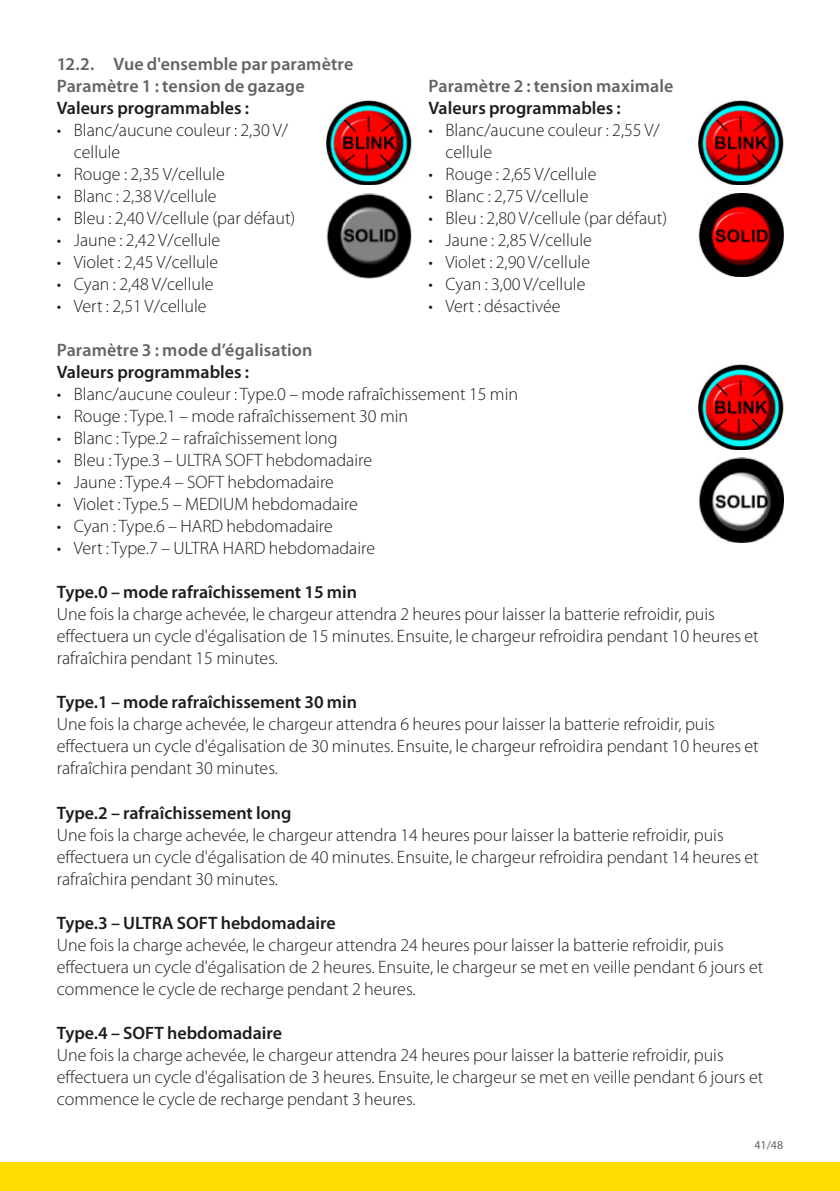
<style>
.page{position:relative;width:840px;height:1191px;background:#fff}
.page>*{position:absolute;margin:0;border:0;box-sizing:border-box;transform-origin:0 0}
.body{font:300 18px/22px "Myriad Pro";color:#1d1d1b}
.body-2{font:600 18px "Myriad Pro";color:#1d1d1b}
.t1{font:600 18px "Myriad Pro";letter-spacing:.005em;color:#646363}
.t2{font:12px "Myriad Pro";color:#646363}
</style>
<div class="page">
<div style="left:0;top:1162px;width:839px;height:29px;background:#fd0"></div>
<img style="left:326px;top:101px;width:85px;height:84px">
<img style="left:326px;top:194px;width:85px;height:84px">
<img style="left:698px;top:101px;width:84px;height:84px">
<img style="left:698px;top:194px;width:84px;height:83px">
<img style="left:698px;top:365px;width:84px;height:84px">
<img style="left:699px;top:458px;width:83px;height:84px">
<p class="t1" style="left:57px;top:54px;width:298px">12.2. Vue d'ensemble par paramètre</p>
<h4 class="t1" style="left:57px;top:76px;width:249px">Paramètre 1 : tension de gazage</h4>
<p class="body-2" style="left:57px;top:98px;width:194px">Valeurs programmables :</p>
<p class="body" style="left:74px;top:120px;width:216px;text-indent:-17px">• Blanc/aucune couleur : 2,30 V/ cellule</p>
<p class="body" style="left:57px;top:164px;width:169px">• Rouge : 2,35 V/cellule</p>
<p class="body" style="left:57px;top:186px;width:161px">• Blanc : 2,38 V/cellule</p>
<p class="body" style="left:57px;top:208px;width:240px">• Bleu : 2,40 V/cellule (par défaut)</p>
<p class="body" style="left:57px;top:230px;width:165px">• Jaune : 2,42 V/cellule</p>
<p class="body" style="left:57px;top:252px;width:163px">• Violet : 2,45 V/cellule</p>
<p class="body" style="left:57px;top:274px;width:158px">• Cyan : 2,48 V/cellule</p>
<p class="body" style="left:57px;top:296px;width:151px">• Vert : 2,51 V/cellule</p>
<h4 class="t1" style="left:428px;top:76px;width:246px">Paramètre 2 : tension maximale</h4>
<p class="body-2" style="left:428px;top:98px;width:194px">Valeurs programmables :</p>
<p class="body" style="left:445px;top:120px;width:216px;text-indent:-17px">• Blanc/aucune couleur : 2,55 V/ cellule</p>
<p class="body" style="left:428px;top:164px;width:169px">• Rouge : 2,65 V/cellule</p>
<p class="body" style="left:428px;top:186px;width:161px">• Blanc : 2,75 V/cellule</p>
<p class="body" style="left:428px;top:208px;width:240px">• Bleu : 2,80 V/cellule (par défaut)</p>
<p class="body" style="left:428px;top:230px;width:165px">• Jaune : 2,85 V/cellule</p>
<p class="body" style="left:428px;top:252px;width:163px">• Violet : 2,90 V/cellule</p>
<p class="body" style="left:428px;top:274px;width:158px">• Cyan : 3,00 V/cellule</p>
<p class="body" style="left:428px;top:296px;width:134px">• Vert : désactivée</p>
<h4 class="t1" style="left:57px;top:340px;width:257px">Paramètre 3 : mode d’égalisation</h4>
<p class="body-2" style="left:57px;top:362px;width:194px">Valeurs programmables :</p>
<p class="body" style="left:57px;top:384px;width:462px">• Blanc/aucune couleur : Type.0 – mode rafraîchissement 15 min</p>
<p class="body" style="left:57px;top:406px;width:353px">• Rouge : Type.1 – mode rafraîchissement 30 min</p>
<p class="body" style="left:57px;top:428px;width:282px">• Blanc : Type.2 – rafraîchissement long</p>
<p class="body" style="left:57px;top:450px;width:316px">• Bleu : Type.3 – ULTRA SOFT hebdomadaire</p>
<p class="body" style="left:57px;top:472px;width:278px">• Jaune : Type.4 – SOFT hebdomadaire</p>
<p class="body" style="left:57px;top:494px;width:302px">• Violet : Type.5 – MEDIUM hebdomadaire</p>
<p class="body" style="left:57px;top:516px;width:277px">• Cyan : Type.6 – HARD hebdomadaire</p>
<p class="body" style="left:57px;top:538px;width:320px">• Vert : Type.7 – ULTRA HARD hebdomadaire</p>
<p class="body-2" style="left:57px;top:582px;width:302px">Type.0 – mode rafraîchissement 15 min</p>
<p class="body" style="left:57px;top:604px;width:703px">Une fois la charge achevée, le chargeur attendra 2 heures pour laisser la batterie refroidir, puis effectuera un cycle d'égalisation de 15 minutes. Ensuite, le chargeur refroidira pendant 10 heures et rafraîchira pendant 15 minutes.</p>
<p class="body-2" style="left:57px;top:692px;width:302px">Type.1 – mode rafraîchissement 30 min</p>
<p class="body" style="left:57px;top:714px;width:703px">Une fois la charge achevée, le chargeur attendra 6 heures pour laisser la batterie refroidir, puis effectuera un cycle d'égalisation de 30 minutes. Ensuite, le chargeur refroidira pendant 10 heures et rafraîchira pendant 30 minutes.</p>
<p class="body-2" style="left:57px;top:802px;width:236px">Type.2 – rafraîchissement long</p>
<p class="body" style="left:57px;top:824px;width:703px">Une fois la charge achevée, le chargeur attendra 14 heures pour laisser la batterie refroidir, puis effectuera un cycle d'égalisation de 40 minutes. Ensuite, le chargeur refroidira pendant 14 heures et rafraîchira pendant 30 minutes.</p>
<p class="body-2" style="left:57px;top:912px;width:280px">Type.3 – ULTRA SOFT hebdomadaire</p>
<p class="body" style="left:57px;top:934px;width:707px">Une fois la charge achevée, le chargeur attendra 24 heures pour laisser la batterie refroidir, puis effectuera un cycle d'égalisation de 2 heures. Ensuite, le chargeur se met en veille pendant 6 jours et commence le cycle de recharge pendant 2 heures.</p>
<p class="body-2" style="left:57px;top:1022px;width:227px">Type.4 – SOFT hebdomadaire</p>
<p class="body" style="left:57px;top:1044px;width:707px">Une fois la charge achevée, le chargeur attendra 24 heures pour laisser la batterie refroidir, puis effectuera un cycle d'égalisation de 3 heures. Ensuite, le chargeur se met en veille pendant 6 jours et commence le cycle de recharge pendant 3 heures.</p>
<p class="t2" style="left:754px;top:1138px;width:30px">41/48</p>
</div>
